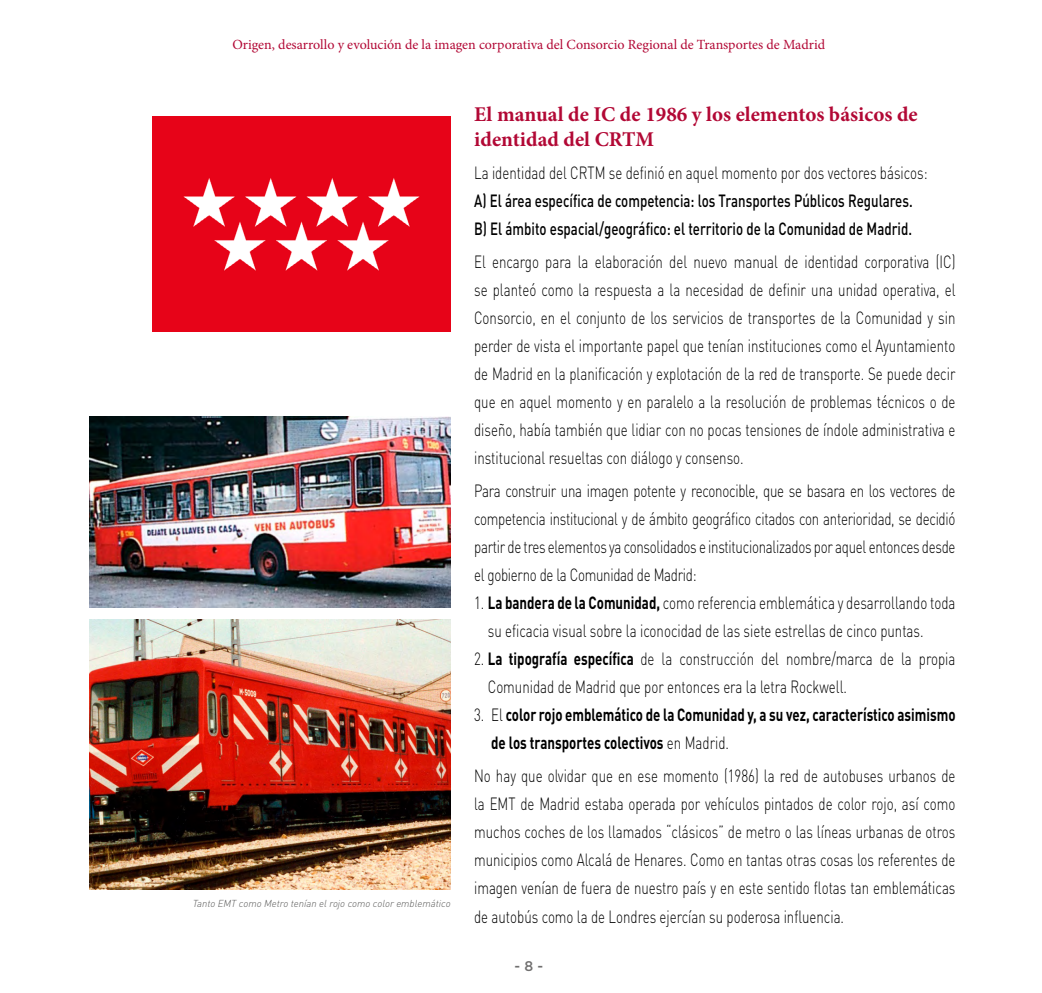
<style>
.page{position:relative;width:1042px;height:993px;background:#fff}
.page>*{position:absolute;margin:0;border:0;box-sizing:border-box;transform-origin:0 0}
.Tits1{font:700 21px/25.2px "Minion Pro";color:#b20835}
.Texto_corrido{font:300 17.5px/28px "DINOT";color:#000;text-align:justify;scale:.76 1}
.Texto_corrido-2{font:500 17.5px "DINOT";color:#000;scale:.76 1}
.Texto_corrido-3{font:700 17.5px/28px "DINOT";color:#000;scale:.76 1}
.t1{font:14px "Minion Pro";color:#b20835}
.t2{font:500 14px "Gotham";color:#706f6f}
.Pies_de_foto{font:italic 300 9.97px "DINOT";color:#575756}
.s1{font-weight:700}
.s2{font-weight:300}
</style>
<div class="page">
<img style="left:153px;top:117px;width:298px;height:214px">
<img style="left:89px;top:416px;width:362px;height:191px">
<img style="left:89px;top:619px;width:362px;height:270px">
<p class="t1" style="left:232px;top:35px;width:594px">Origen, desarrollo y evolución de la imagen corporativa del Consorcio Regional de Transportes de Madrid</p>
<p class="Pies_de_foto" style="left:193px;top:896px;width:259px">Tanto EMT como Metro tenían el rojo como color emblemático</p>
<p class="Tits1" style="left:474px;top:101px;width:445px">El manual de IC de 1986 y los elementos básicos de identidad del CRTM</p>
<p class="Texto_corrido" style="left:474px;top:158px;width:598px">La identidad del CRTM se definió en aquel momento por dos vectores básicos:</p>
<p class="Texto_corrido-2" style="left:474px;top:189px;width:578px">A) El área específica de competencia: los Transportes Públicos Regulares.</p>
<p class="Texto_corrido-2" style="left:474px;top:217px;width:578px">B) El ámbito espacial/geográfico: el territorio de la Comunidad de Madrid.</p>
<p class="Texto_corrido" style="left:474px;top:247px;width:635px">El encargo para la elaboración del nuevo manual de identidad corporativa (IC) se planteó como la respuesta a la necesidad de definir una unidad operativa, el Consorcio, en el conjunto de los servicios de transportes de la Comunidad y sin perder de vista el importante papel que tenían instituciones como el Ayuntamiento de Madrid en la planificación y explotación de la red de transporte. Se puede decir que en aquel momento y en paralelo a la resolución de problemas técnicos o de diseño, había también que lidiar con no pocas tensiones de índole administrativa e institucional resueltas con diálogo y consenso.</p>
<p class="Texto_corrido" style="left:474px;top:476px;width:635px">Para construir una imagen potente y reconocible, que se basara en los vectores de competencia institucional y de ámbito geográfico citados con anterioridad, se decidió partir de tres elementos ya consolidados e institucionalizados por aquel entonces desde el gobierno de la Comunidad de Madrid:</p>
<p class="Texto_corrido" style="left:488px;top:588px;width:617px;text-indent:-14px">1. <span class="s1">La bandera de la Comunidad,</span> como referencia emblemática y desarrollando toda su eficacia visual sobre la iconocidad de las siete estrellas de cinco puntas.</p>
<p class="Texto_corrido" style="left:488px;top:644px;width:617px;text-indent:-14px">2. <span class="s1">La tipografía específica</span> de la construcción del nombre/marca de la propia<br>Comunidad de Madrid que por entonces era la letra Rockwell.</p>
<p class="Texto_corrido-3" style="left:491px;top:700px;width:612px;text-indent:-17px"><span class="s2">3. El</span> color rojo emblemático de la Comunidad y, a su vez, característico asimismo de los transportes colectivos <span class="s2">en Madrid.</span></p>
<p class="Texto_corrido" style="left:474px;top:761px;width:635px">No hay que olvidar que en ese momento (1986) la red de autobuses urbanos de la EMT de Madrid estaba operada por vehículos pintados de color rojo, así como muchos coches de los llamados “clásicos” de metro o las líneas urbanas de otros municipios como Alcalá de Henares. Como en tantas otras cosas los referentes de imagen venían de fuera de nuestro país y en este sentido flotas tan emblemáticas de autobús como la de Londres ejercían su poderosa influencia.</p>
<p class="t2" style="left:514px;top:958px;width:30px">- 8 -</p>
</div>
